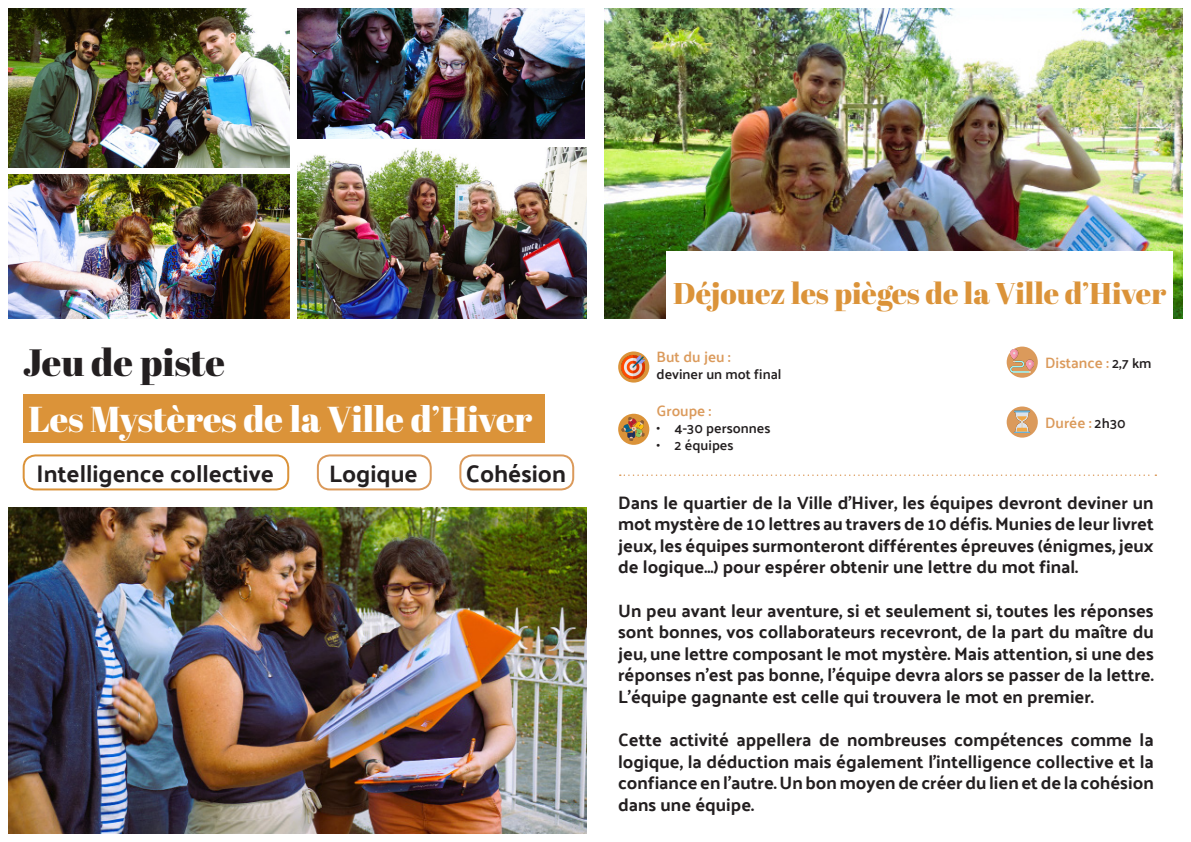
<style>
.page{position:relative;width:1191px;height:842px;background:#fff}
.page>*{position:absolute;margin:0;border:0;box-sizing:border-box;transform-origin:0 0}
.t1{font:38px "Abril Fatface";color:#231f20}
.t2{font:36px "Abril Fatface";color:#fff}
.t3{font:30px "Abril Fatface";color:#db9339}
.t4{font:700 24px "Palanquin";color:#231f20}
.t5{font:700 18px/21.6px "Palanquin";color:#231f20;text-align:justify}
.t6{font:600 15px "Palanquin";color:#db9a5b}
.t7{font:600 14px "Palanquin";color:#231f20}
.s1{font-size:14px;color:#231f20}
</style>
<div class="page">
<img style="left:9px;top:9px;width:280px;height:158px">
<img style="left:298px;top:9px;width:287px;height:130px">
<img style="left:9px;top:174px;width:280px;height:145px">
<img style="left:298px;top:147px;width:289px;height:172px">
<div style="left:23px;top:394px;width:521px;height:49px;background:#db9339"></div>
<div style="left:23px;top:454px;width:266px;height:36px;border:2px solid #db9339;border-radius:12px"></div>
<div style="left:459px;top:454px;width:115px;height:36px;border:2px solid #db9a5b;border-radius:12px"></div>
<img style="left:9px;top:507px;width:578px;height:326px">
<img style="left:604px;top:9px;width:578px;height:310px">
<div style="left:666px;top:252px;width:507px;height:73px;background:#fff"></div>
<svg style="left:1006px;top:406px;width:31px;height:32px"></svg>
<img style="left:1010px;top:411px;width:23px;height:22px">
<svg style="left:1006px;top:347px;width:31px;height:31px"></svg>
<img style="left:1010px;top:349px;width:23px;height:23px">
<div style="left:618px;top:414px;width:31px;height:31px;background:#db9339;border-radius:50%"></div>
<img style="left:622px;top:418px;width:22px;height:23px">
<svg style="left:618px;top:351px;width:31px;height:32px"></svg>
<img style="left:622px;top:356px;width:22px;height:22px">
<svg style="left:620px;top:474px;width:536px;height:2px"></svg>
<div style="left:317px;top:454px;width:115px;height:36px;border:2px solid #db9a5b;border-radius:12px"></div>
<p class="t1" style="left:23px;top:336px;width:204px">Jeu de piste</p>
<p class="t2" style="left:28px;top:394px;width:505px">Les Mystères de la Ville d’Hiver</p>
<p class="t4" style="left:37px;top:459px;width:239px">Intelligence collective</p>
<p class="t4" style="left:466px;top:459px;width:102px">Cohésion</p>
<p class="t4" style="left:329px;top:459px;width:90px">Logique</p>
<p class="t3" style="left:673px;top:273px;width:494px">Déjouez les pièges de la Ville d’Hiver</p>
<p class="t6" style="left:656px;top:348px;width:76px">But du jeu :</p>
<p class="t7" style="left:656px;top:366px;width:126px">deviner un mot final</p>
<p class="t6" style="left:656px;top:402px;width:56px">Groupe :</p>
<p class="t7" style="left:656px;top:420px;width:115px">• 4-30 personnes</p>
<p class="t7" style="left:656px;top:436px;width:79px">• 2 équipes</p>
<p class="t6" style="left:1045px;top:354px;width:108px">Distance : <span class="s1">2,7 km</span></p>
<p class="t6" style="left:1045px;top:414px;width:82px">Durée : <span class="s1">2h30</span></p>
<p class="t5" style="left:618px;top:491px;width:537px">Dans le quartier de la Ville d’Hiver, les équipes devront deviner un mot mystère de 10 lettres au travers de 10 défis. Munies de leur livret jeux, les équipes surmonteront différentes épreuves (énigmes, jeux de logique…) pour espérer obtenir une lettre du mot final.</p>
<p class="t5" style="left:618px;top:599px;width:537px">Un peu avant leur aventure, si et seulement si, toutes les réponses sont bonnes, vos collaborateurs recevront, de la part du maître du jeu, une lettre composant le mot mystère. Mais attention, si une des réponses n’est pas bonne, l’équipe devra alors se passer de la lettre.<br>L’équipe gagnante est celle qui trouvera le mot en premier.</p>
<p class="t5" style="left:618px;top:729px;width:537px">Cette activité appellera de nombreuses compétences comme la logique, la déduction mais également l’intelligence collective et la confiance en l’autre. Un bon moyen de créer du lien et de la cohésion dans une équipe.</p>
</div>
